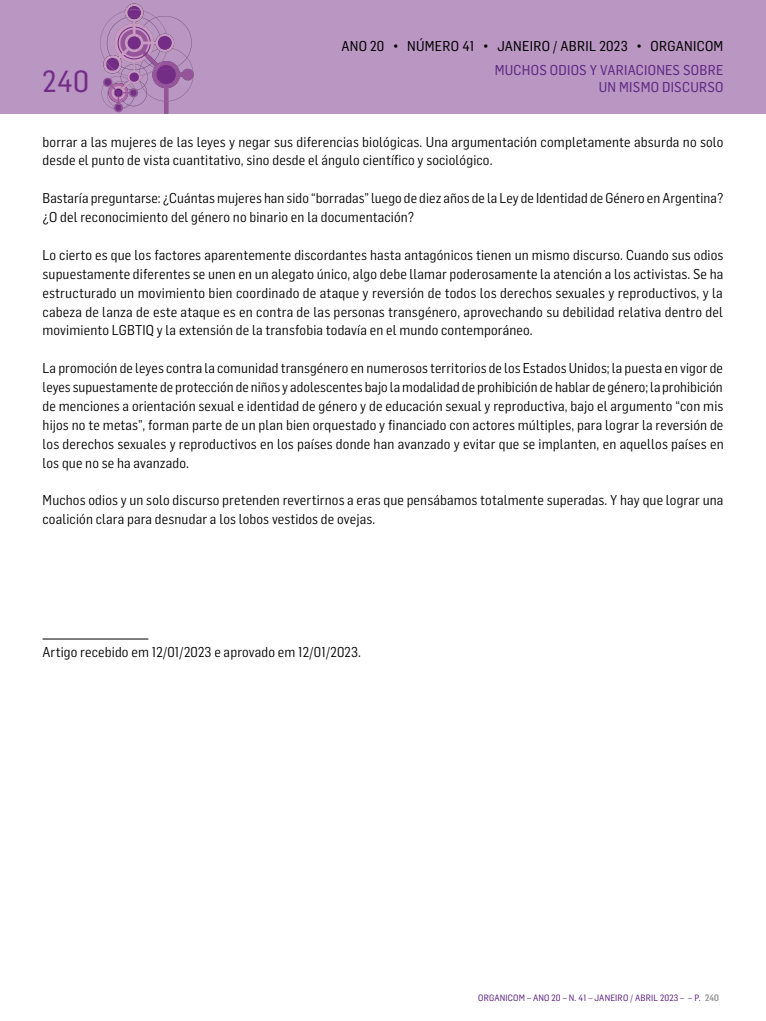
<style>
.page{position:relative;width:766px;height:1021px;background:#fff}
.page>*{position:absolute;margin:0;border:0;box-sizing:border-box;transform-origin:0 0}
.t1{font:30px "Flama Semicondensed Basic";color:#732d87}
.t2{font:14px/18.9px "Flama Semicondensed";letter-spacing:.01em;color:#000}
.t3{font:14px/16.8px "Flama Semicondensed Basic";letter-spacing:.02em;color:#5f2882;text-align:right}
.t4{font:14px "Flama Semicondensed Basic";letter-spacing:.02em;color:#000}
.t5{font:9px "Flama Semicondensed Basic";letter-spacing:.02em;color:#5f2882}
.s1{color:#9d9d9c}
</style>
<div class="page">
<div style="left:0;top:0;width:765px;height:113px;background:#ba96c3"></div>
<svg style="left:100px;top:3px;width:93px;height:110px"></svg>
<div style="left:158px;top:36px;width:14px;height:14px;background:#732d87;border-radius:50%"></div>
<div style="left:104px;top:79px;width:7px;height:7px;background:#732d87;border-radius:3px"></div>
<div style="left:128px;top:36px;width:13px;height:13px;background:#732d87;border-radius:50%"></div>
<div style="left:115px;top:89px;width:7px;height:7px;background:#732d87;border-radius:3px"></div>
<div style="left:129px;top:72px;width:10px;height:10px;background:#732d87;border-radius:5px"></div>
<hr style="left:43px;top:638px;width:105px;height:1px;background:#000">
<h1 class="t1" style="left:43px;top:62px;width:48px">240</h1>
<p class="t4" style="left:341px;top:37px;width:383px">ANO 20 • NÚMERO 41 • JANEIRO / ABRIL 2023 • ORGANICOM</p>
<p class="t3" style="left:494px;top:61px;width:230px">MUCHOS ODIOS Y VARIACIONES SOBRE<br>UN MISMO DISCURSO</p>
<p class="t2" style="left:43px;top:131px;width:682px">borrar a las mujeres de las leyes y negar sus diferencias biológicas. Una argumentación completamente absurda no solo desde el punto de vista cuantitativo, sino desde el ángulo científico y sociológico.</p>
<p class="t2" style="left:43px;top:188px;width:682px">Bastaría preguntarse: ¿Cuántas mujeres han sido “borradas” luego de diez años de la Ley de Identidad de Género en Argentina? ¿O del reconocimiento del género no binario en la documentación?</p>
<p class="t2" style="left:43px;top:245px;width:682px;text-align:justify">Lo cierto es que los factores aparentemente discordantes hasta antagónicos tienen un mismo discurso. Cuando sus odios supuestamente diferentes se unen en un alegato único, algo debe llamar poderosamente la atención a los activistas. Se ha estructurado un movimiento bien coordinado de ataque y reversión de todos los derechos sexuales y reproductivos, y la cabeza de lanza de este ataque es en contra de las personas transgénero, aprovechando su debilidad relativa dentro del movimiento LGBTIQ y la extensión de la transfobia todavía en el mundo contemporáneo.</p>
<p class="t2" style="left:43px;top:358px;width:682px;text-align:justify">La promoción de leyes contra la comunidad transgénero en numerosos territorios de los Estados Unidos; la puesta en vigor de leyes supuestamente de protección de niños y adolescentes bajo la modalidad de prohibición de hablar de género; la prohibición de menciones a orientación sexual e identidad de género y de educación sexual y reproductiva, bajo el argumento “con mis hijos no te metas”, forman parte de un plan bien orquestado y financiado con actores múltiples, para lograr la reversión de los derechos sexuales y reproductivos en los países donde han avanzado y evitar que se implanten, en aquellos países en los que no se ha avanzado.</p>
<p class="t2" style="left:43px;top:490px;width:682px">Muchos odios y un solo discurso pretenden revertirnos a eras que pensábamos totalmente superadas. Y hay que lograr una coalición clara para desnudar a los lobos vestidos de ovejas.</p>
<p class="t2" style="left:43px;top:641px;width:320px">Artigo recebido em 12/01/2023 e aprovado em 12/01/2023.</p>
<p class="t5" style="left:478px;top:992px;width:242px">ORGANICOM – ANO 20 – N. 41 – JANEIRO / ABRIL 2023 – – P. <span class="s1">240</span></p>
</div>
